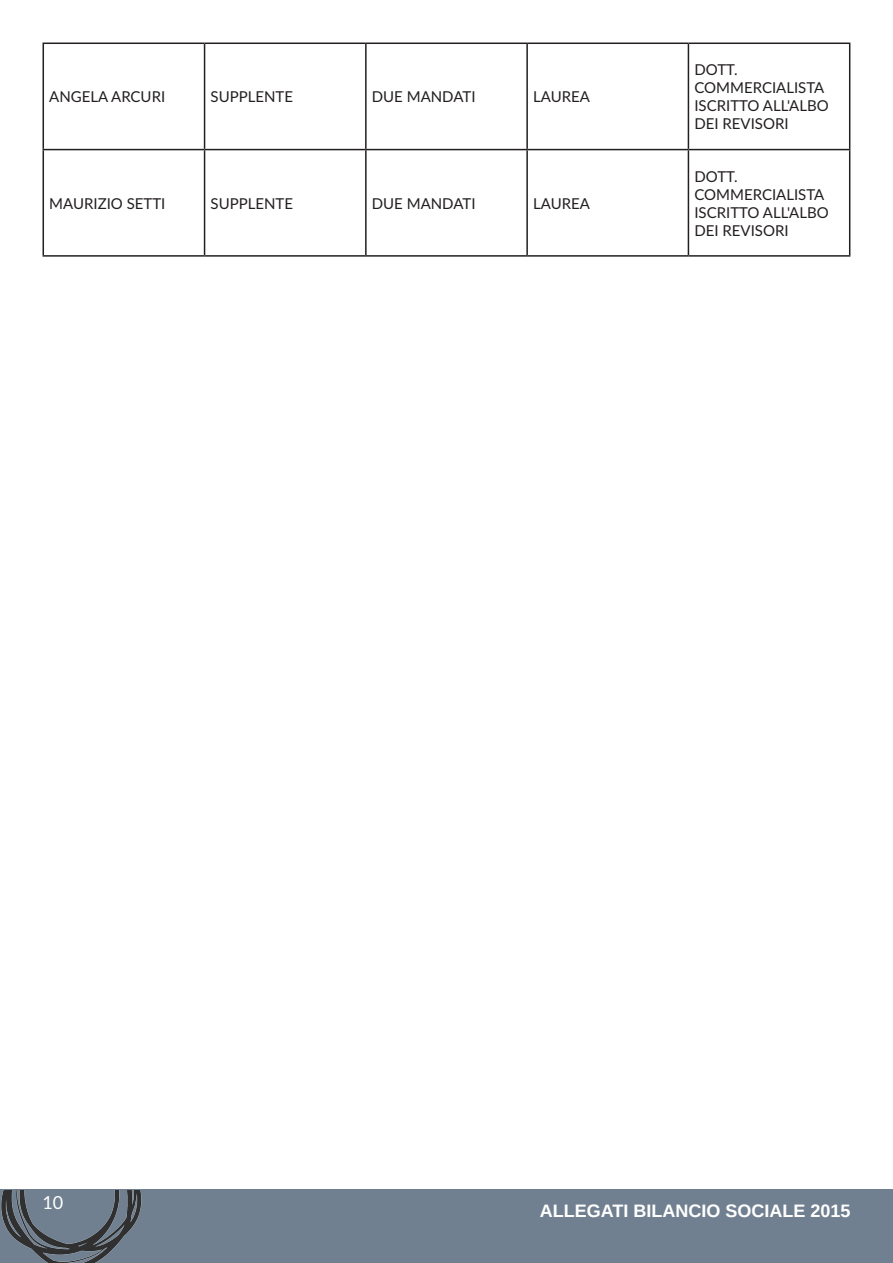
<style>
.page{position:relative;width:893px;height:1263px;background:#fff}
.page>*{position:absolute;margin:0;border:0;box-sizing:border-box;transform-origin:0 0}
.t1{font:700 18px "Arimo";color:#fff}
.t2{font:18px "Lato";color:#fff}
.t3{font:15px/18px "Lato";color:#231f20}
</style>
<div class="page">
<div style="left:0;top:1189px;width:893px;height:74px;background:#708090"></div>
<img style="left:1px;top:1190px;width:141px;height:73px">
<hr style="left:43px;top:43px;width:162px;height:1px;background:#231f20">
<hr style="left:43px;top:44px;width:1px;height:105px;background:#231f20">
<hr style="left:205px;top:43px;width:161px;height:1px;background:#231f20">
<hr style="left:204px;top:44px;width:1px;height:105px;background:#231f20">
<hr style="left:366px;top:43px;width:161px;height:1px;background:#231f20">
<hr style="left:365px;top:44px;width:2px;height:105px;background:#231f20">
<hr style="left:527px;top:43px;width:161px;height:1px;background:#231f20">
<hr style="left:526px;top:44px;width:2px;height:105px;background:#231f20">
<hr style="left:688px;top:43px;width:162px;height:1px;background:#231f20">
<hr style="left:688px;top:44px;width:1px;height:105px;background:#231f20">
<hr style="left:849px;top:44px;width:1px;height:105px;background:#231f20">
<hr style="left:43px;top:149px;width:162px;height:1px;background:#231f20">
<hr style="left:43px;top:150px;width:1px;height:105px;background:#231f20">
<hr style="left:205px;top:149px;width:161px;height:1px;background:#231f20">
<hr style="left:204px;top:150px;width:1px;height:105px;background:#231f20">
<hr style="left:366px;top:149px;width:161px;height:1px;background:#231f20">
<hr style="left:365px;top:150px;width:2px;height:105px;background:#231f20">
<hr style="left:527px;top:149px;width:161px;height:1px;background:#231f20">
<hr style="left:526px;top:150px;width:2px;height:105px;background:#231f20">
<hr style="left:688px;top:149px;width:162px;height:1px;background:#231f20">
<hr style="left:688px;top:150px;width:1px;height:105px;background:#231f20">
<hr style="left:849px;top:150px;width:1px;height:105px;background:#231f20">
<hr style="left:43px;top:255px;width:162px;height:2px;background:#231f20">
<hr style="left:205px;top:255px;width:161px;height:2px;background:#231f20">
<hr style="left:366px;top:255px;width:161px;height:2px;background:#231f20">
<hr style="left:527px;top:255px;width:161px;height:2px;background:#231f20">
<hr style="left:688px;top:255px;width:162px;height:2px;background:#231f20">
<p class="t3" style="left:49px;top:87px;width:117px">ANGELA ARCURI</p>
<p class="t3" style="left:211px;top:87px;width:84px">SUPPLENTE</p>
<p class="t3" style="left:372px;top:87px;width:105px">DUE MANDATI</p>
<p class="t3" style="left:533px;top:87px;width:58px">LAUREA</p>
<p class="t3" style="left:49px;top:194px;width:118px">MAURIZIO SETTI</p>
<p class="t3" style="left:211px;top:194px;width:84px">SUPPLENTE</p>
<p class="t3" style="left:372px;top:194px;width:105px">DUE MANDATI</p>
<p class="t3" style="left:533px;top:194px;width:58px">LAUREA</p>
<p class="t3" style="left:694px;top:60px;width:136px">DOTT.<br>COMMERCIALISTA<br>ISCRITTO ALL'ALBO<br>DEI REVISORI</p>
<p class="t3" style="left:694px;top:167px;width:136px">DOTT.<br>COMMERCIALISTA<br>ISCRITTO ALL'ALBO<br>DEI REVISORI</p>
<p class="t2" style="left:43px;top:1189px;width:22px">10</p>
<p class="t1" style="left:540px;top:1198px;width:312px">ALLEGATI BILANCIO SOCIALE 2015</p>
</div>
